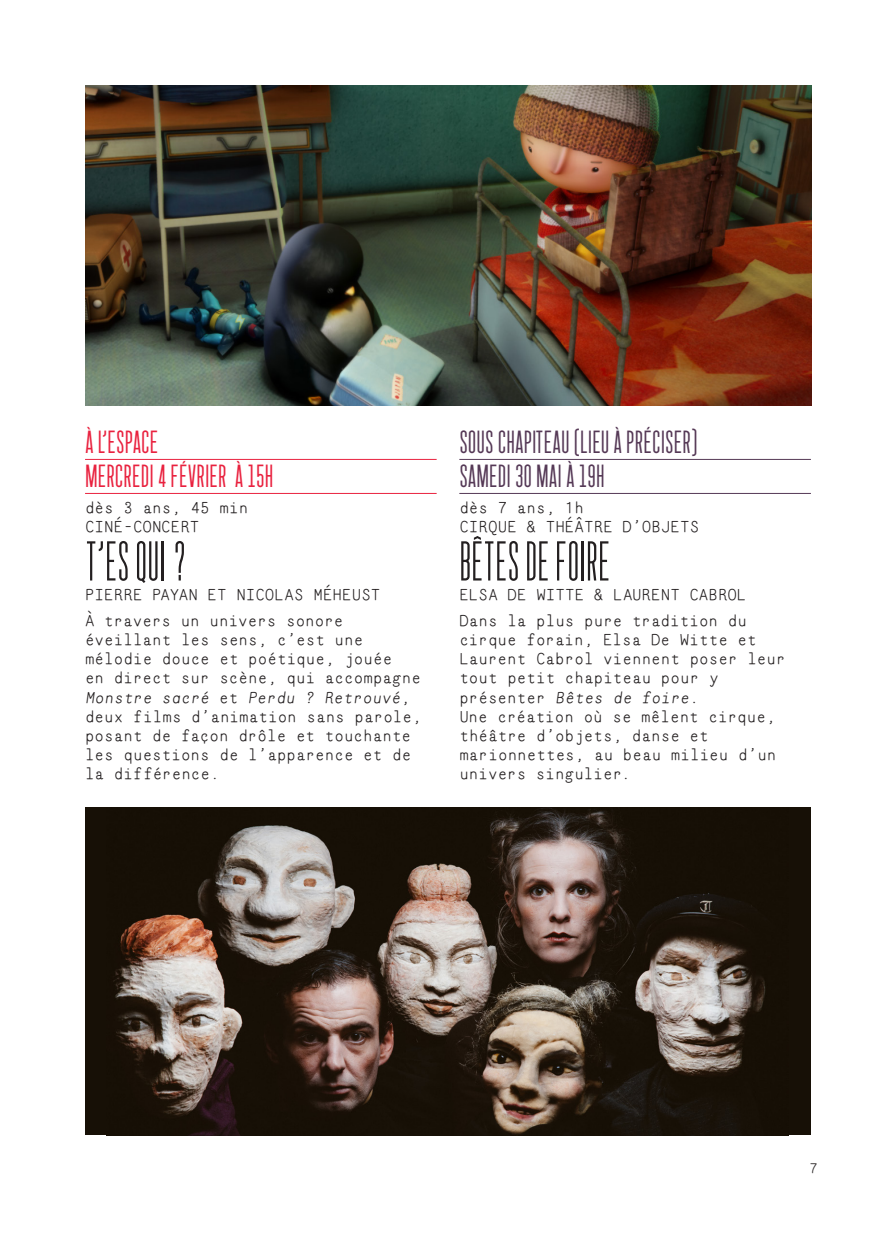
<style>
.page{position:relative;width:896px;height:1248px;background:#fff}
.page>*{position:absolute;margin:0;border:0;box-sizing:border-box;transform-origin:0 0}
.t1{font:56px "SNDB Garaje Condensed";color:#231f20}
.t2{font:32px/34px "Garaje width 220 weight 800";color:#553956}
.t3{font:32px/34px "Garaje width 220 weight 800";color:#e9223f}
.t4{font:16px/19.2px "SNDB Mononi Mono";color:#231f20}
.t5{font:14px "SNDB Mononi Mono";color:#231f20}
.s1{font-style:italic}
</style>
<div class="page">
<div style="left:85px;top:807px;width:726px;height:328px;background:#171006"></div>
<img style="left:113px;top:807px;width:652px;height:328px">
<hr style="left:85px;top:459px;width:352px;height:1px;background:#e9223f">
<hr style="left:85px;top:493px;width:352px;height:1px;background:#e9223f">
<hr style="left:459px;top:459px;width:352px;height:1px;background:#553956">
<hr style="left:459px;top:493px;width:352px;height:1px;background:#553956">
<img style="left:85px;top:85px;width:726px;height:320px">
<h2 class="t3" style="left:85px;top:420px;width:190px">À L’ESPACE<br>MERCREDI 4 FÉVRIER À 15H</h2>
<p class="t4" style="left:85px;top:498px;width:165px">dès 3 ans, 45 min<br>Ciné</p>
<p class="t4" style="left:123px;top:517px;width:39px">-concert</p>
<h1 class="t1" style="left:85px;top:521px;width:102px">T’ES QUI ?</h1>
<p class="t4" style="left:85px;top:584px;width:20px">Pierre</p>
<p class="t4" style="left:152px;top:584px;width:36px">Payan</p>
<p class="t4" style="left:208px;top:584px;width:10px">et</p>
<p class="t4" style="left:236px;top:584px;width:48px">Nicolas</p>
<p class="t4" style="left:85px;top:581px;width:268px;line-height:26px;text-indent:228px">Méheust<br>À travers un univers sonore</p>
<p class="t4" style="left:85px;top:629px;width:338px">éveillant les sens, c’est une mélodie douce et poétique, jouée<br>en direct sur scène, qui accompagne<br><span class="s1">Monstre sacré</span> et <span class="s1">Perdu ? Retrouvé</span>, deux films d’animation sans parole, posant de façon drôle et touchante les questions de l’apparence et de la différence.</p>
<h2 class="t2" style="left:459px;top:420px;width:240px">SOUS CHAPITEAU (LIEU À PRÉCISER)<br>SAMEDI 30 MAI À 19H</h2>
<p class="t4" style="left:459px;top:498px;width:126px">dès 7 ans, 1h<br>Cirque</p>
<p class="t4" style="left:526px;top:517px;width:68px">&amp; théâtre</p>
<p class="t4" style="left:622px;top:517px;width:58px">d’objets</p>
<h1 class="t1" style="left:459px;top:521px;width:119px">BÊTES DE FOIRE</h1>
<p class="t4" style="left:459px;top:584px;width:11px">elsa</p>
<p class="t4" style="left:507px;top:584px;width:10px">de</p>
<p class="t4" style="left:536px;top:584px;width:20px">witte</p>
<p class="t4" style="left:594px;top:584px;width:30px">&amp; laurent</p>
<p class="t4" style="left:689px;top:584px;width:11px">cabr</p>
<p class="t4" style="left:459px;top:581px;width:289px;line-height:26px;text-align:right">ol<br>Dans la plus pure tradition du</p>
<p class="t4" style="left:459px;top:629px;width:328px">cirque forain, Elsa De Witte et<br>Laurent Cabrol viennent poser leur tout petit chapiteau pour y présenter <span class="s1">Bêtes de foire</span>.<br>Une création où se mêlent cirque, théâtre d’objets, danse et marionnettes, au beau milieu d’un univers singulier.</p>
<p class="t5" style="left:809px;top:1158px;width:10px">7</p>
</div>
